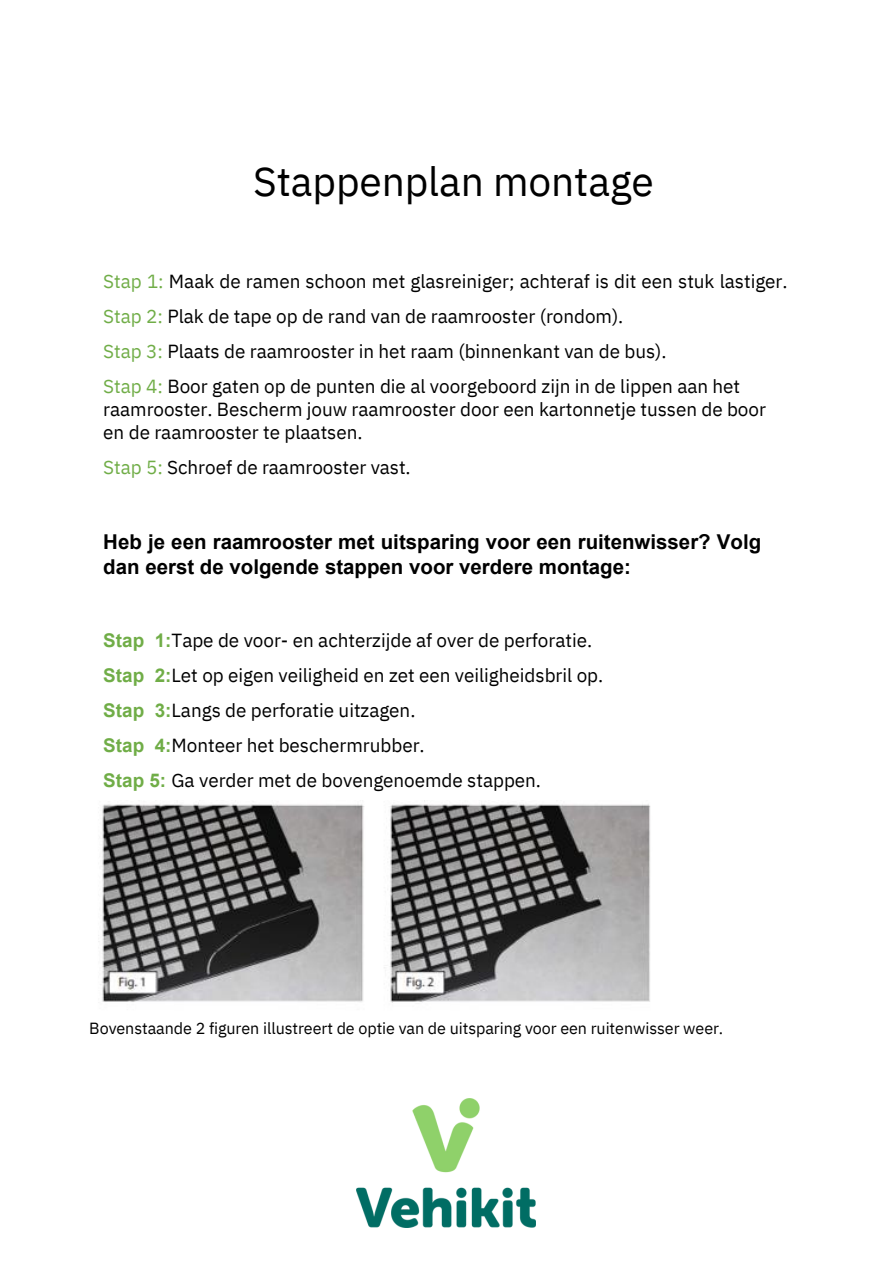
<style>
.page{position:relative;width:893px;height:1264px;background:#fff}
.page>*{position:absolute;margin:0;border:0;box-sizing:border-box;transform-origin:0 0}
.t1{font:40.8px "IBM Plex Sans";letter-spacing:-.005em;color:#000}
.t2{font:700 20.4px/25.2px "Arial";color:#000}
.t3{font:18.9px/35px "IBM Plex Sans";color:#000}
.t4{font:16.05px "IBM Plex Sans";letter-spacing:-.005em;color:#000}
.s1{color:#70ad47}
.s2{font-family:"Arial";font-weight:700;color:#70ad47}
</style>
<div class="page">
<img style="left:98px;top:801px;width:553px;height:202px">
<img style="left:356px;top:1098px;width:179px;height:129px">
<p class="t1" style="left:253px;top:154px;width:402px">Stappenplan montage</p>
<p class="t3" style="left:103px;top:263px;width:685px"><span class="s1">Stap 1:</span> Maak de ramen schoon met glasreiniger; achteraf is dit een stuk lastiger.<br><span class="s1">Stap 2:</span> Plak de tape op de rand van de raamrooster (rondom).</p>
<p class="t3" style="left:103px;top:333px;width:564px"><span class="s1">Stap 3:</span> Plaats de raamrooster in het raam (binnenkant van de bus).</p>
<p class="t3" style="left:103px;top:368px;width:638px"><span class="s1">Stap 4:</span> Boor gaten op de punten die al voorgeboord zijn in de lippen aan het</p>
<p class="t3" style="left:103px;top:391px;width:664px">raamrooster. Bescherm jouw raamrooster door een kartonnetje tussen de boor</p>
<p class="t3" style="left:103px;top:414px;width:261px">en de raamrooster te plaatsen.</p>
<p class="t3" style="left:103px;top:449px;width:309px"><span class="s1">Stap 5:</span> Schroef de raamrooster vast.</p>
<p class="t2" style="left:103px;top:529px;width:659px">Heb je een raamrooster met uitsparing voor een ruitenwisser? Volg dan eerst de volgende stappen voor verdere montage:</p>
<p class="t3" style="left:103px;top:622px;width:501px"><span class="s2">Stap 1:</span>Tape de voor- en achterzijde af over de perforatie.<br><span class="s2">Stap 2:</span>Let op eigen veiligheid en zet een veiligheidsbril op.<br><span class="s2">Stap 3:</span>Langs de perforatie uitzagen.<br><span class="s2">Stap 4:</span>Monteer het beschermrubber.<br><span class="s2">Stap 5:</span> Ga verder met de bovengenoemde stappen.</p>
<p class="t4" style="left:89px;top:1017px;width:635px">Bovenstaande 2 figuren illustreert de optie van de uitsparing voor een ruitenwisser weer.</p>
</div>
